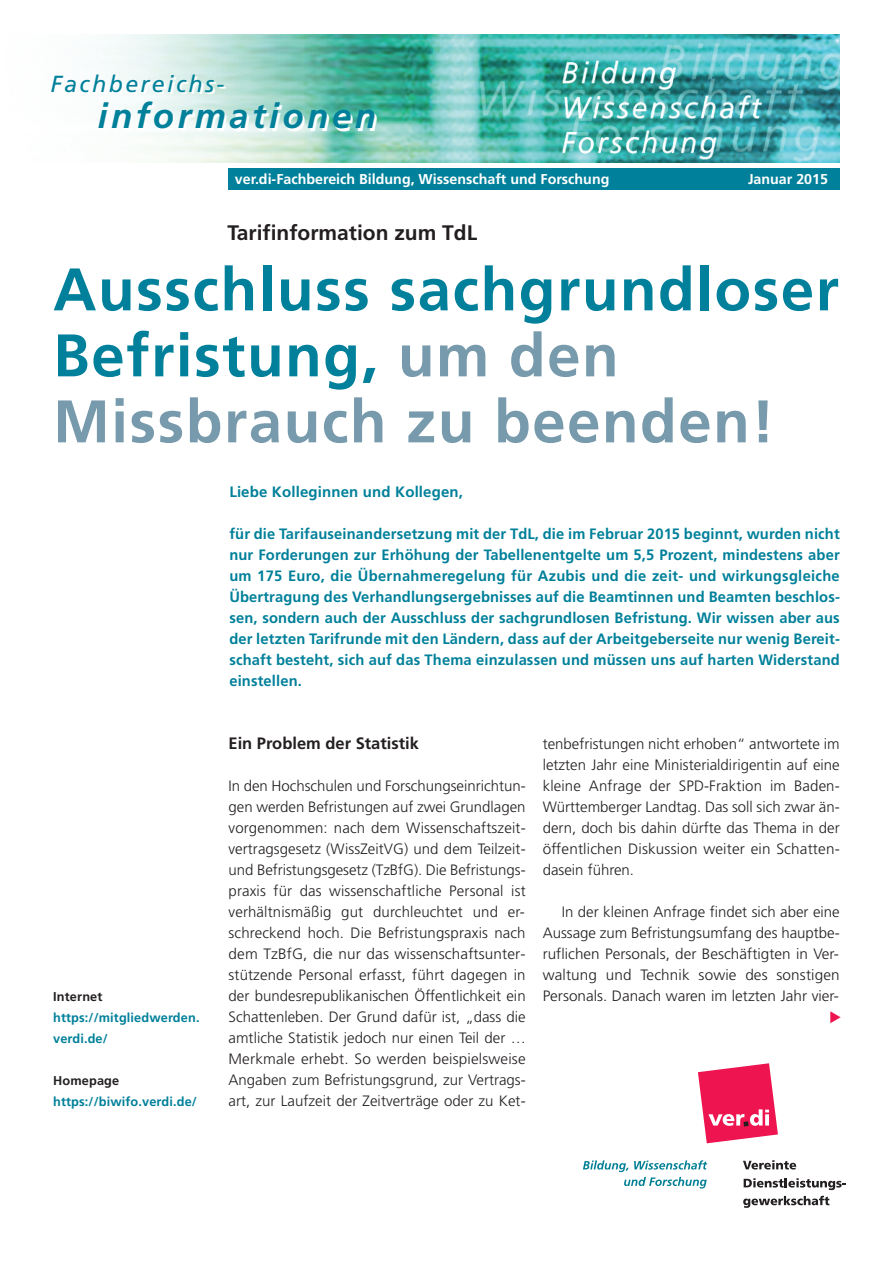
<style>
.page{position:relative;width:893px;height:1265px;background:#fff}
.page>*{position:absolute;margin:0;border:0;box-sizing:border-box;transform-origin:0 0}
.t1{font:700 60px/66px "Frutiger LT";letter-spacing:.025em;color:#00809a}
.t2{font:italic 700 34.95px "Frutiger LT";letter-spacing:.1em;color:#00809a}
.t3{font:italic 23.25px "Frutiger LT";letter-spacing:.1em;color:#00809a}
.t4{font:700 21px "Frutiger LT";color:#231f20}
.t5{font:700 16.5px "Frutiger LT";color:#231f20}
.t6{font:300 15px/21px "Frutiger LT";letter-spacing:.005em;color:#231f20;text-align:justify}
.t7{font:700 15px/21px "Frutiger LT";letter-spacing:.01em;color:#00809a;text-align:justify}
.t8{font:700 14.25px "Frutiger LT";color:#fff}
.t9{font:700 12.75px/21px "Frutiger LT";letter-spacing:.01em;color:#00809a}
.t10{font:700 12.75px "Frutiger LT";letter-spacing:.01em;color:#231f20}
.s1{color:#779aac}
</style>
<div class="page">
<img style="left:101px;top:35px;width:739px;height:127px">
<div style="left:229px;top:169px;width:611px;height:21px;background:#00809a"></div>
<svg style="left:698px;top:1063px;width:80px;height:80px"></svg>
<svg style="left:743px;top:1160px;width:53px;height:9px"></svg>
<svg style="left:744px;top:1178px;width:102px;height:12px"></svg>
<svg style="left:743px;top:1196px;width:86px;height:12px"></svg>
<svg style="left:583px;top:1160px;width:124px;height:29px"></svg>
<h3 class="t3" style="left:50px;top:74px;width:175px">Fachbereichs-</h3>
<h2 class="t2" style="left:98px;top:102px;width:280px">informationen</h2>
<p class="t8" style="left:235px;top:173px;width:376px">ver.di-Fachbereich Bildung, Wissenschaft und Forschung</p>
<p class="t8" style="left:748px;top:173px;width:81px">Januar 2015</p>
<h3 class="t4" style="left:227px;top:224px;width:251px">Tarifinformation zum TdL</h3>
<h1 class="t1" style="left:53px;top:261px;width:787px">Ausschluss sachgrundloser<br>Befristung, <span class="s1">um den<br>Missbrauch zu beenden!</span></h1>
<p class="t7" style="left:229px;top:483px;width:235px">Liebe Kolleginnen und Kollegen,</p>
<p class="t7" style="left:229px;top:525px;width:612px">für die Tarifauseinandersetzung mit der TdL, die im Februar 2015 beginnt, wurden nicht nur Forderungen zur Erhöhung der Tabellenentgelte um 5,5 Prozent, mindestens aber um 175 Euro, die Übernahmeregelung für Azubis und die zeit- und wirkungsgleiche Übertragung des Verhandlungsergebnisses auf die Beamtinnen und Beamten beschlos&shy;sen, sondern auch der Ausschluss der sachgrundlosen Befristung. Wir wissen aber aus der letzten Tarifrunde mit den Ländern, dass auf der Arbeitgeberseite nur wenig Bereit&shy;schaft besteht, sich auf das Thema einzulassen und müssen uns auf harten Widerstand einstellen.</p>
<p class="t5" style="left:229px;top:737px;width:192px">Ein Problem der Statistik</p>
<p class="t6" style="left:229px;top:777px;width:299px">In den Hochschulen und Forschungseinrichtun&shy;gen werden Befristungen auf zwei Grundlagen vorgenommen: nach dem Wissenschaftszeit&shy;vertragsgesetz (WissZeitVG) und dem Teilzeit&shy;und Befristungsgesetz (TzBfG). Die Befristungs&shy;praxis für das wissenschaftliche Personal ist verhältnismäßig gut durchleuchtet und er&shy;schreckend hoch. Die Befristungspraxis nach dem TzBfG, die nur das wissenschaftsunter&shy;stützende Personal erfasst, führt dagegen in der bundesrepublikanischen Öffentlichkeit ein Schattenleben. Der Grund dafür ist, „dass die amtliche Statistik jedoch nur einen Teil der … Merkmale erhebt. So werden beispielsweise Angaben zum Befristungsgrund, zur Vertrags&shy;art, zur Laufzeit der Zeitverträge oder zu Ket-</p>
<p class="t6" style="left:543px;top:735px;width:299px">tenbefristungen nicht erhoben“ antwortete im letzten Jahr eine Ministerialdirigentin auf eine kleine Anfrage der SPD-Fraktion im Baden-Württemberger Landtag. Das soll sich zwar än&shy;dern, doch bis dahin dürfte das Thema in der öffentlichen Diskussion weiter ein Schatten&shy;dasein führen.</p>
<p class="t6" style="left:543px;top:903px;width:299px;text-indent:19px">In der kleinen Anfrage findet sich aber eine Aussage zum Befristungsumfang des hauptbe&shy;ruflichen Personals, der Beschäftigten in Ver&shy;waltung und Technik sowie des sonstigen</p>
<p class="t10" style="left:53px;top:992px;width:51px">Internet</p>
<p class="t6" style="left:543px;top:987px;width:298px">Personals. Danach waren im letzten Jahr vier-</p>
<p class="t9" style="left:53px;top:1008px;width:148px">https://mitgliedwerden. verdi.de/</p>
<p class="t10" style="left:53px;top:1076px;width:68px">Homepage</p>
<p class="t9" style="left:53px;top:1092px;width:145px">https://biwifo.verdi.de/</p>
</div>
